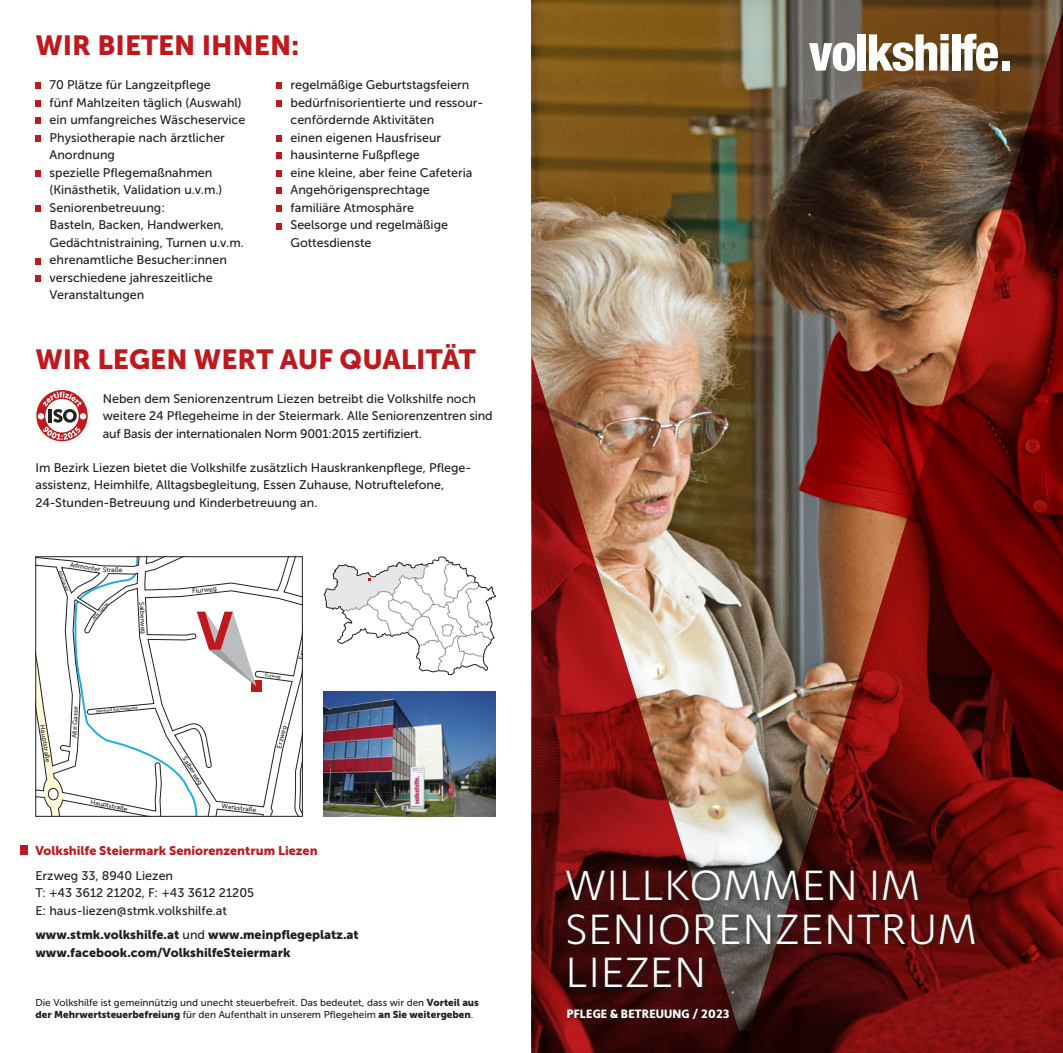
<style>
.page{position:relative;width:1063px;height:1053px;background:#fff}
.page>*{position:absolute;margin:0;border:0;box-sizing:border-box;transform-origin:0 0}
.t1{font:300 43.75px/43.8px "Adagio Sans";letter-spacing:.01em;color:#fff}
.t2{font:27.5px "Museo Sans 900";color:#bd1a1f}
.t3{font:12.5px/17.5px "Museo Sans 500";color:#231f20}
.t4{font:12.5px/17.5px "Museo Sans 900";color:#231f20}
.t5{font:12.5px "Museo Sans 900";color:#bd1a1f}
.t6{font:700 12.5px "Adagio Sans";letter-spacing:.01em;color:#fff}
.t7{font:10px "Museo Sans 500";color:#231f20}
.t8{font:10px "Museo Sans 900";color:#231f20}
.t9{font:6.62px "Museo Sans 500";color:#231f20}
.t10{font:4.62px "Museo Sans 500";color:#231f20}
.t11{font:4.12px "Museo Sans 500";color:#231f20}
.s1{font-family:"Museo Sans 500"}
.s2{font-family:"Museo Sans 900"}
</style>
<div class="page">
<svg style="left:256px;top:558px;width:45px;height:256px"></svg>
<div style="left:251px;top:679px;width:10px;height:12px;background:#bd1a1f"></div>
<svg style="left:37px;top:558px;width:219px;height:256px"></svg>
<div style="left:35px;top:556px;width:268px;height:260px;border:1px solid #231f20"></div>
<svg style="left:324px;top:556px;width:172px;height:119px"></svg>
<img style="left:324px;top:691px;width:172px;height:125px">
<img style="left:531px;top:0;width:532px;height:1052px">
<div style="left:35px;top:82px;width:6px;height:7px;background:#bd1a1f"></div>
<div style="left:35px;top:100px;width:6px;height:7px;background:#bd1a1f"></div>
<div style="left:35px;top:117px;width:6px;height:7px;background:#bd1a1f"></div>
<div style="left:35px;top:135px;width:6px;height:7px;background:#bd1a1f"></div>
<div style="left:35px;top:170px;width:6px;height:7px;background:#bd1a1f"></div>
<div style="left:35px;top:205px;width:6px;height:7px;background:#bd1a1f"></div>
<div style="left:35px;top:257px;width:6px;height:7px;background:#bd1a1f"></div>
<div style="left:35px;top:275px;width:6px;height:7px;background:#bd1a1f"></div>
<div style="left:276px;top:82px;width:6px;height:7px;background:#bd1a1f"></div>
<div style="left:276px;top:100px;width:6px;height:7px;background:#bd1a1f"></div>
<div style="left:276px;top:135px;width:6px;height:7px;background:#bd1a1f"></div>
<div style="left:276px;top:152px;width:6px;height:7px;background:#bd1a1f"></div>
<div style="left:276px;top:170px;width:6px;height:7px;background:#bd1a1f"></div>
<div style="left:276px;top:187px;width:6px;height:7px;background:#bd1a1f"></div>
<div style="left:276px;top:205px;width:6px;height:7px;background:#bd1a1f"></div>
<div style="left:276px;top:222px;width:6px;height:7px;background:#bd1a1f"></div>
<div style="left:565px;top:868px;width:416px;height:125px;background:#231f20;opacity:.5"></div>
<div style="left:566px;top:1006px;width:169px;height:18px;background:#231f20;opacity:.5"></div>
<svg style="left:809px;top:42px;width:46px;height:29px"></svg>
<div style="left:857px;top:34px;width:9px;height:37px;background:#fff"></div>
<svg style="left:869px;top:34px;width:80px;height:37px"></svg>
<div style="left:952px;top:34px;width:8px;height:37px;background:#fff"></div>
<svg style="left:961px;top:34px;width:37px;height:37px"></svg>
<div style="left:1002px;top:61px;width:8px;height:10px;background:#fff"></div>
<div style="left:20px;top:845px;width:8px;height:9px;background:#bd1a1f"></div>
<svg style="left:36px;top:390px;width:52px;height:51px"></svg>
<h2 class="t2" style="left:35px;top:30px;width:266px">WIR BIETEN IHNEN:</h2>
<p class="t3" style="left:50px;top:76px;width:197px">70 Plätze für Langzeitpflege<br>fünf Mahlzeiten täglich (Auswahl) ein umfangreiches Wäscheservice<br>Physiotherapie nach ärztlicher<br>Anordnung<br>spezielle Pflegemaßnahmen (Kinästhetik, Validation u.v.m.)<br>Seniorenbetreuung:<br>Basteln, Backen, Handwerken,<br>Gedächtnistraining, Turnen u.v.m. ehrenamtliche Besucher:innen verschiedene jahreszeitliche<br>Veranstaltungen</p>
<p class="t3" style="left:291px;top:76px;width:194px">regelmäßige Geburtstagsfeiern bedürfnisorientierte und ressour&shy;cenfördernde Aktivitäten<br>einen eigenen Hausfriseur hausinterne Fußpflege<br>eine kleine, aber feine Cafeteria<br>Angehörigensprechtage<br>familiäre Atmosphäre<br>Seelsorge und regelmäßige<br>Gottesdienste</p>
<h2 class="t2" style="left:35px;top:343px;width:442px">WIR LEGEN WERT AUF QUALITÄT</h2>
<p class="t3" style="left:103px;top:389px;width:391px">Neben dem Seniorenzentrum Liezen betreibt die Volkshilfe noch weitere 24 Pflegeheime in der Steiermark. Alle Seniorenzentren sind auf Basis der internationalen Norm 9001:2015 zertifiziert.</p>
<p class="t3" style="left:35px;top:458px;width:438px">Im Bezirk Liezen bietet die Volkshilfe zusätzlich Hauskrankenpflege, Pflege&shy;assistenz, Heimhilfe, Alltagsbegleitung, Essen Zuhause, Notruftelefone,<br>24-Stunden-Betreuung und Kinderbetreuung an.</p>
<p class="t9" style="left:71px;top:561px;width:32px;rotate:9deg">Admonter</p>
<p class="t9" style="left:103px;top:566px;width:21px;rotate:2deg">Straße</p>
<p class="t10" style="left:62px;top:569px;width:24px;rotate:69deg">Alte Gasse</p>
<p class="t10" style="left:91px;top:617px;width:24px;rotate:-50deg">Alte Gasse</p>
<p class="t9" style="left:146px;top:601px;width:34px;rotate:87deg">Salberweg</p>
<p class="t9" style="left:46px;top:724px;width:39px;rotate:81deg">Hauptstraße</p>
<p class="t9" style="left:71px;top:738px;width:33px;rotate:-87deg">Alte Gasse</p>
<p class="t11" style="left:96px;top:708px;width:43px;rotate:-5deg">Manfred Schmidgasse</p>
<p class="t9" style="left:91px;top:798px;width:39px;rotate:11deg">Hauptstraße</p>
<p class="t9" style="left:192px;top:587px;width:26px;rotate:-6deg">Flurweg</p>
<p class="t10" style="left:266px;top:672px;width:17px;rotate:8deg">Erzweg</p>
<p class="t9" style="left:297px;top:658px;width:24px;rotate:-78deg">Erzweg</p>
<p class="t9" style="left:187px;top:755px;width:34px;rotate:58deg">Salberweg</p>
<p class="t9" style="left:222px;top:802px;width:36px;rotate:7deg">Werkstraße</p>
<p class="t9" style="left:275px;top:747px;width:24px;rotate:-76deg">Erzweg</p>
<p class="t5" style="left:35px;top:843px;width:284px">Volkshilfe Steiermark Seniorenzentrum Liezen</p>
<p class="t3" style="left:35px;top:866px;width:220px">Erzweg 33, 8940 Liezen<br>T: +43 3612 21202, F: +43 3612 21205<br>E: haus-liezen@stmk.volkshilfe.at</p>
<p class="t4" style="left:35px;top:926px;width:325px">www.stmk.volkshilfe.at <span class="s1">und</span> www.meinpflegeplatz.at www.facebook.com/VolkshilfeSteiermark</p>
<p class="t7" style="left:35px;top:996px;width:445px">Die Volkshilfe ist gemeinnützig und unecht steuerbefreit. Das bedeutet, dass wir den <span class="s2">Vorteil aus</span></p>
<p class="t8" style="left:35px;top:1008px;width:440px">der Mehrwertsteuerbefreiung <span class="s1">für den Aufenthalt in unserem Pflegeheim</span> an Sie weitergeben<span class="s1">.</span></p>
<h1 class="t1" style="left:565px;top:863px;width:413px">WILLKOMMEN IM<br>SENIORENZENTRUM<br>LIEZEN</h1>
<p class="t6" style="left:567px;top:1004px;width:164px">PFLEGE &amp; BETREUUNG / 2023</p>
</div>
